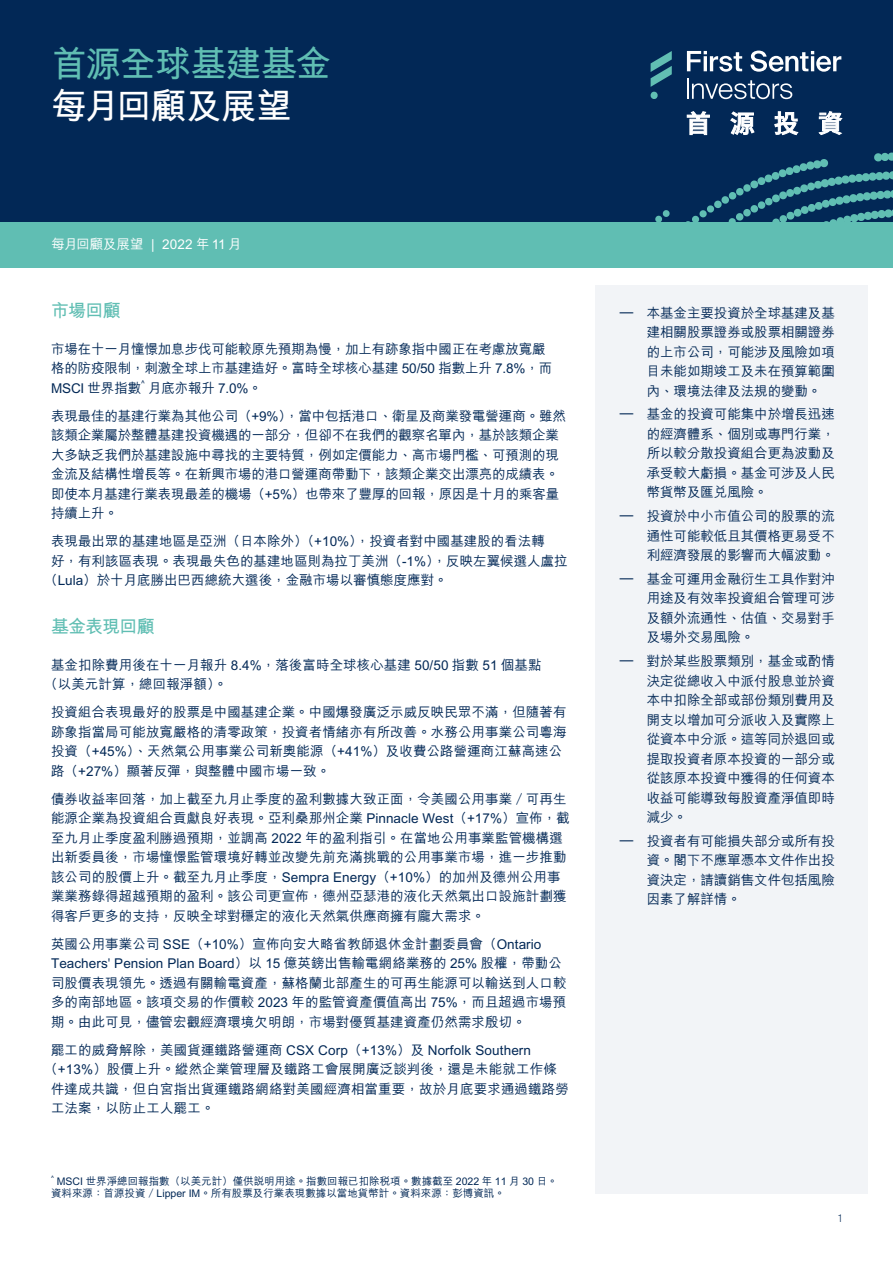
<style>
.page{position:relative;width:893px;height:1263px;background:#fff}
.page>*{position:absolute;margin:0;border:0;box-sizing:border-box;transform-origin:0 0}
.t1{font:700 36px/42px "M Hei HK";letter-spacing:-.03em;color:#60beb3}
.Heading_1{font:700 18px "M Hei HK";letter-spacing:-.045em;color:#60beb3}
.Body_chinese{font:500 13.5px/19.5px "M Hei HK";letter-spacing:.005em;color:#022856}
.Standard_text{font:500 13.5px/19.5px "M Hei HK";letter-spacing:-.005em;color:#022856;text-align:justify}
.Section{font:500 13.5px "M Hei HK";color:#fff}
.footnote{font:500 10.5px/12px "M Hei HK";color:#022856}
.t2{font:300 10.5px "Suisse Intl";color:#022856}
.Body_chinese-2{font:500 7.8px "M Hei HK";color:#022856}
.footnote-2{font:500 6.15px "M Hei HK";color:#022856}
.s1{color:#fff}
</style>
<div class="page">
<div style="left:0;top:0;width:893px;height:222px;background:#022856"></div>
<div style="left:0;top:222px;width:893px;height:46px;background:#60beb3"></div>
<svg style="left:655px;top:152px;width:238px;height:70px"></svg>
<svg style="left:687px;top:51px;width:55px;height:21px"></svg>
<svg style="left:750px;top:51px;width:91px;height:21px"></svg>
<hr style="left:687px;top:78px;width:2px;height:21px;background:#fff">
<svg style="left:692px;top:80px;width:100px;height:19px"></svg>
<svg style="left:651px;top:51px;width:21px;height:48px"></svg>
<svg style="left:687px;top:111px;width:23px;height:24px"></svg>
<svg style="left:730px;top:111px;width:24px;height:24px"></svg>
<svg style="left:774px;top:111px;width:24px;height:24px"></svg>
<svg style="left:819px;top:111px;width:23px;height:24px"></svg>
<div style="left:595px;top:285px;width:272px;height:909px;background:#f2f4f7"></div>
<p class="t1" style="left:51px;top:40px;width:281px">首源全球基建基金<span class="s1">每月回顧及展望</span></p>
<p class="Section" style="left:51px;top:234px;width:192px">每月回顧及展望 | 2022 年 11 月</p>
<p class="Heading_1" style="left:51px;top:298px;width:71px">市場回顧</p>
<p class="Body_chinese" style="left:51px;top:338px;width:503px">市場在十一月憧憬加息步伐可能較原先預期為慢，加上有跡象指中國正在考慮放寬嚴格的防疫限制，刺激全球上市基建造好。富時全球核心基建 50/50 指數上升 7.8%，而<br>MSCI 世界指數</p>
<p class="Body_chinese-2" style="left:141px;top:378px;width:5px">^</p>
<p class="Body_chinese" style="left:148px;top:377px;width:115px">月底亦報升 7.0%。</p>
<p class="Body_chinese" style="left:51px;top:405px;width:516px">表現最佳的基建行業為其他公司（+9%），當中包括港口、衛星及商業發電營運商。雖然該類企業屬於整體基建投資機遇的一部分，但卻不在我們的觀察名單內，基於該類企業大多缺乏我們於基建設施中尋找的主要特質，例如定價能力、高市場門檻、可預測的現金流及結構性增長等。在新興市場的港口營運商帶動下，該類企業交出漂亮的成績表。即使本月基建行業表現最差的機場（+5%）也帶來了豐厚的回報，原因是十月的乘客量持續上升。</p>
<p class="Body_chinese" style="left:51px;top:531px;width:495px">表現最出眾的基建地區是亞洲（日本除外）（+10%），投資者對中國基建股的看法轉</p>
<p class="Body_chinese" style="left:51px;top:550px;width:518px">好，有利該區表現。表現最失色的基建地區則為拉丁美洲（-1%），反映左翼候選人盧拉</p>
<p class="Body_chinese" style="left:44px;top:570px;width:405px">（Lula）於十月底勝出巴西總統大選後，金融市場以審慎態度應對。</p>
<p class="Heading_1" style="left:51px;top:613px;width:105px">基金表現回顧</p>
<p class="Body_chinese" style="left:44px;top:654px;width:499px;text-indent:7px">基金扣除費用後在十一月報升 8.4%，落後富時全球核心基建 50/50 指數 51 個基點（以美元計算，總回報淨額）。</p>
<p class="Body_chinese" style="left:51px;top:702px;width:517px">投資組合表現最好的股票是中國基建企業。中國爆發廣泛示威反映民眾不滿，但隨著有跡象指當局可能放寬嚴格的清零政策，投資者情緒亦有所改善。水務公用事業公司粵海投資（+45%）、天然氣公用事業公司新奧能源（+41%）及收費公路營運商江蘇高速公路（+27%）顯著反彈，與整體中國市場一致。</p>
<p class="Body_chinese" style="left:51px;top:788px;width:520px">債券收益率回落，加上截至九月止季度的盈利數據大致正面，令美國公用事業 / 可再生能源企業為投資組合貢獻良好表現。亞利桑那州企業 Pinnacle West（+17%）宣佈，截至九月止季度盈利勝過預期，並調高 2022 年的盈利指引。在當地公用事業監管機構選出新委員後，市場憧憬監管環境好轉並改變先前充滿挑戰的公用事業市場，進一步推動該公司的股價上升。截至九月止季度，Sempra Energy（+10%）的加州及德州公用事業業務錄得超越預期的盈利。該公司更宣佈，德州亞瑟港的液化天然氣出口設施計劃獲得客戶更多的支持，反映全球對穩定的液化天然氣供應商擁有龐大需求。</p>
<p class="Body_chinese" style="left:51px;top:933px;width:517px">英國公用事業公司 SSE（+10%）宣佈向安大略省教師退休金計劃委員會（Ontario Teachers' Pension Plan Board）以 15 億英鎊出售輸電網絡業務的 25% 股權，帶動公司股價表現領先。透過有關輸電資產，蘇格蘭北部產生的可再生能源可以輸送到人口較多的南部地區。該項交易的作價較 2023 年的監管資產價值高出 75%，而且超過市場預期。由此可見，儘管宏觀經濟環境欠明朗，市場對優質基建資產仍然需求殷切。</p>
<p class="Body_chinese" style="left:51px;top:1039px;width:482px">罷工的威脅解除，美國貨運鐵路營運商 CSX Corp（+13%）及 Norfolk Southern</p>
<p class="Body_chinese" style="left:44px;top:1059px;width:514px">（+13%）股價上升。縱然企業管理層及鐵路工會展開廣泛談判後，還是未能就工作條</p>
<p class="Body_chinese" style="left:51px;top:1078px;width:519px">件達成共識，但白宮指出貨運鐵路網絡對美國經濟相當重要，故於月底要求通過鐵路勞</p>
<p class="Body_chinese" style="left:51px;top:1098px;width:165px">工法案，以防止工人罷工。</p>
<p class="footnote-2" style="left:51px;top:1173px;width:4px">^</p>
<p class="footnote" style="left:51px;top:1175px;width:508px;text-indent:6px">MSCI 世界淨總回報指數（以美元計）僅供說明用途。指數回報已扣除稅項。數據截至 2022 年 11 月 30 日。資料來源：首源投資 / Lipper IM。所有股票及行業表現數據以當地貨幣計。資料來源：彭博資訊。</p>
<p class="Standard_text" style="left:647px;top:302px;width:190px;text-indent:-27px">– 本基金主要投資於全球基建及基建相關股票證券或股票相關證券的上市公司，可能涉及風險如項目未能如期竣工及未在預算範圍內、環境法律及法規的變動。</p>
<p class="Standard_text" style="left:647px;top:404px;width:190px;text-indent:-27px">– 基金的投資可能集中於增長迅速的經濟體系、個別或專門行業，所以較分散投資組合更為波動及承受較大虧損。基金可涉及人民幣貨幣及匯兌風險。</p>
<p class="Standard_text" style="left:647px;top:505px;width:190px;text-indent:-27px">– 投資於中小市值公司的股票的流通性可能較低且其價格更易受不利經濟發展的影響而大幅波動。</p>
<p class="Standard_text" style="left:647px;top:568px;width:190px;text-indent:-27px">– 基金可運用金融衍生工具作對沖用途及有效率投資組合管理可涉及額外流通性、估值、交易對手及場外交易風險。</p>
<p class="Standard_text" style="left:647px;top:650px;width:190px;text-indent:-27px">– 對於某些股票類別，基金或酌情決定從總收入中派付股息並於資本中扣除全部或部份類別費用及開支以增加可分派收入及實際上從資本中分派。這等同於退回或提取投資者原本投資的一部分或從該原本投資中獲得的任何資本收益可能導致每股資產淨值即時減少。</p>
<p class="Standard_text" style="left:647px;top:830px;width:190px;text-indent:-27px">– 投資者有可能損失部分或所有投資。閣下不應單憑本文件作出投資決定，請讀銷售文件包括風險因素了解詳情。</p>
<p class="t2" style="left:838px;top:1212px;width:5px">1</p>
</div>
